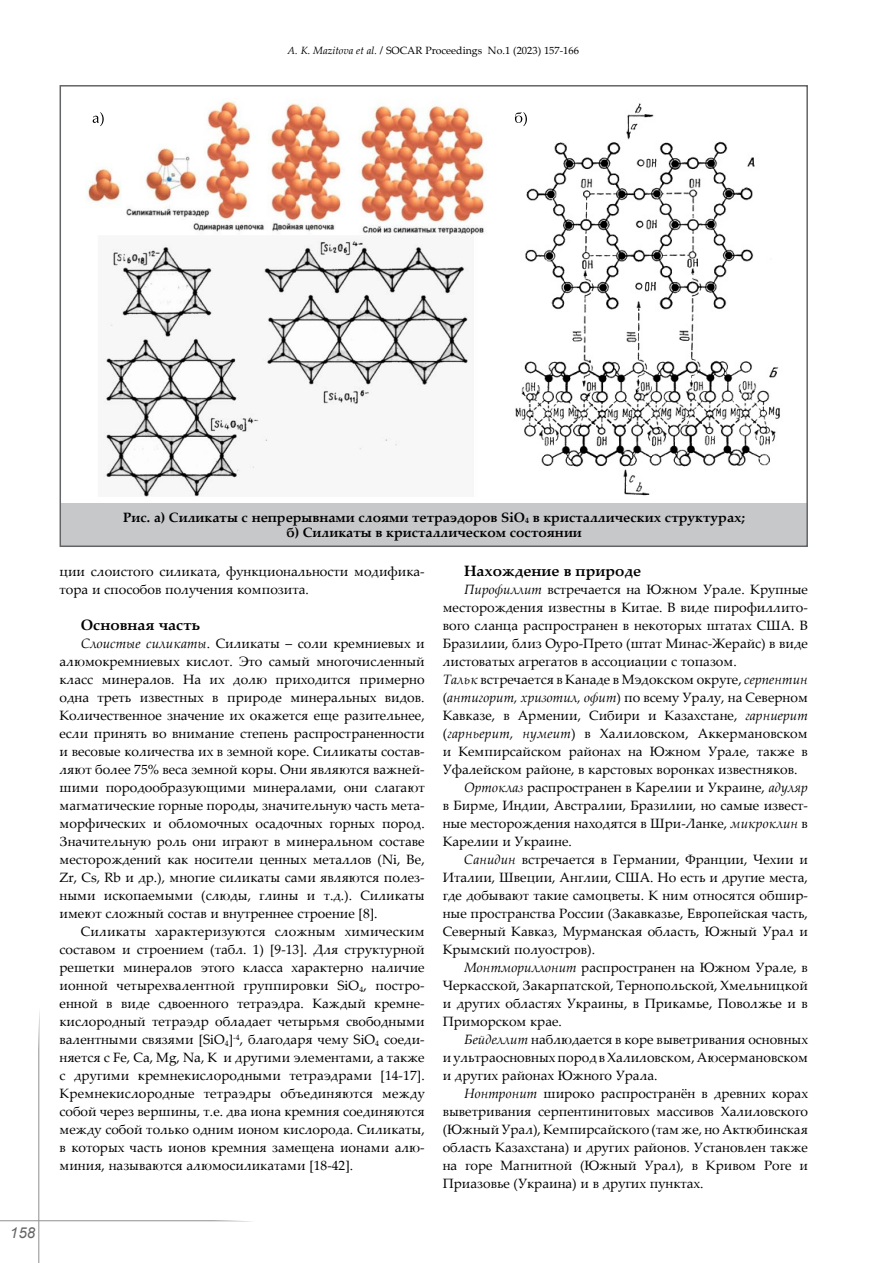
<style>
.page{position:relative;width:893px;height:1263px;background:#fff}
.page>*{position:absolute;margin:0;border:0;box-sizing:border-box;transform-origin:0 0}
.t1{font:700 15px "Palatino Linotype";color:#000}
.t2{font:italic 15px "Arial";color:#636466}
.t3{font:13.5px/18px "Palatino Linotype";color:#000;text-align:justify}
.t4{font:700 13.5px/15px "Palatino Linotype";color:#000;text-align:center}
.t5{font:10.5px "Palatino Linotype";color:#000}
.s1{font-style:italic}
.s2{font-weight:700;font-style:italic}
</style>
<div class="page">
<svg style="left:0;top:1011px;width:252px;height:252px"></svg>
<img style="left:85px;top:100px;width:401px;height:397px">
<img style="left:515px;top:103px;width:265px;height:393px">
<svg style="left:93px;top:112px;width:11px;height:14px"></svg>
<svg style="left:515px;top:112px;width:12px;height:14px"></svg>
<div style="left:61px;top:503px;width:746px;height:42px;background:#c7c8ca"></div>
<p class="t5" style="left:288px;top:43px;width:293px"><span class="s1">A. K. Mazitova et al.</span> <span class="s2">/</span> SOCAR Proceedings No.1 (2023) 157-166</p>
<p class="t2" style="left:10px;top:1223px;width:27px">158</p>
<p class="t4" style="left:123px;top:509px;width:623px">Рис. a) Силикаты с непрерывнами слоями тетраэдоров SiO<sub>4</sub> в кристаллических структурах; б) Силикаты в кристаллическом состоянии</p>
<p class="t3" style="left:60px;top:562px;width:367px">ции слоистого силиката, функциональности модифика&shy;тора и способов получения композита.</p>
<p class="t1" style="left:81px;top:614px;width:121px">Основная часть</p>
<p class="t3" style="left:60px;top:634px;width:367px;text-indent:21px"><span class="s1">Слоистые силикаты</span>. Силикаты – соли кремниевых и алюмокремниевых кислот. Это самый многочисленный класс минералов. На их долю приходится примерно одна треть известных в природе минеральных видов.<br>Количественное значение их окажется еще разительнее, если принять во внимание степень распространенности и весовые количества их в земной коре. Силикаты состав&shy;ляют более 75% веса земной коры. Они являются важней&shy;шими породообразующими минералами, они слагают магматические горные породы, значительную часть мета&shy;морфических и обломочных осадочных горных пород.<br>Значительную роль они играют в минеральном составе месторождений как носители ценных металлов (Ni, Be, Zr, Cs, Rb и др.), многие силикаты сами являются полез&shy;ными ископаемыми (слюды, глины и т.д.). Силикаты имеют сложный состав и внутреннее строение [8].</p>
<p class="t3" style="left:60px;top:922px;width:367px;text-indent:21px">Силикаты характеризуются сложным химическим составом и строением (табл. 1) [9-13]. Для структурной решетки минералов этого класса характерно наличие ионной четырехвалентной группировки SiO<sub>4</sub>, постро&shy;енной в виде сдвоенного тетраэдра. Каждый кремне&shy;кислородный тетраэдр обладает четырьмя свободными валентными связями [SiO<sub>4</sub>]<sup>-4</sup>, благодаря чему SiO<sub>4</sub> соеди&shy;няется с Fe, Ca, Mg, Na, K и другими элементами, а также с другими кремнекислородными тетраэдрами [14-17].<br>Кремнекислородные тетраэдры объединяются между собой через вершины, т.е. два иона кремния соединяются между собой только одним ионом кислорода. Силикаты, в которых часть ионов кремния замещена ионами алю&shy;миния, называются алюмосиликатами [18-42].</p>
<p class="t1" style="left:464px;top:560px;width:179px">Нахождение в природе</p>
<p class="t3" style="left:464px;top:580px;width:345px"><span class="s1">Пирофиллит</span> встречается на Южном Урале. Крупные</p>
<p class="t3" style="left:443px;top:598px;width:367px">месторождения известны в Китае. В виде пирофиллито-</p>
<p class="t3" style="left:443px;top:616px;width:367px">вого сланца распространен в некоторых штатах США. В</p>
<p class="t3" style="left:443px;top:634px;width:367px">Бразилии, близ Оуро-Прето (штат Минас-Жерайс) в виде</p>
<p class="t3" style="left:443px;top:652px;width:296px">листоватых агрегатов в ассоциации с топазом.</p>
<p class="t3" style="left:443px;top:670px;width:367px"><span class="s1">Тальк</span> встречается в Канаде в Мэдокском округе, <span class="s1">серпентин</span></p>
<p class="t3" style="left:443px;top:688px;width:367px">(<span class="s1">антигорит, хризотил, офит</span>) по всему Уралу, на Северном</p>
<p class="t3" style="left:443px;top:706px;width:367px">Кавказе, в Армении, Сибири и Казахстане, <span class="s1">гарниерит</span></p>
<p class="t3" style="left:443px;top:724px;width:367px">(<span class="s1">гарньерит, нумеит</span>) в Халиловском, Аккермановском</p>
<p class="t3" style="left:443px;top:742px;width:367px">и Кемпирсайском районах на Южном Урале, также в</p>
<p class="t3" style="left:443px;top:760px;width:356px">Уфалейском районе, в карстовых воронках известняков.</p>
<p class="t3" style="left:464px;top:778px;width:345px"><span class="s1">Ортоклаз</span> распространен в Карелии и Украине, <span class="s1">адуляр</span></p>
<p class="t3" style="left:443px;top:796px;width:367px">в Бирме, Индии, Австралии, Бразилии, но самые извест-</p>
<p class="t3" style="left:443px;top:814px;width:367px">ные месторождения находятся в Шри-Ланке, <span class="s1">микроклин</span> в</p>
<p class="t3" style="left:443px;top:832px;width:131px">Карелии и Украине.</p>
<p class="t3" style="left:464px;top:850px;width:345px"><span class="s1">Санидин</span> встречается в Германии, Франции, Чехии и</p>
<p class="t3" style="left:443px;top:868px;width:367px">Италии, Швеции, Англии, США. Но есть и другие места,</p>
<p class="t3" style="left:443px;top:886px;width:367px">где добывают такие самоцветы. К ним относятся обшир-</p>
<p class="t3" style="left:443px;top:904px;width:367px">ные пространства России (Закавказье, Европейская часть,</p>
<p class="t3" style="left:443px;top:922px;width:367px">Северный Кавказ, Мурманская область, Южный Урал и</p>
<p class="t3" style="left:443px;top:940px;width:154px">Крымский полуостров).</p>
<p class="t3" style="left:464px;top:958px;width:345px"><span class="s1">Монтмориллонит</span> распространен на Южном Урале, в</p>
<p class="t3" style="left:443px;top:976px;width:367px">Черкасской, Закарпатской, Тернопольской, Хмельницкой</p>
<p class="t3" style="left:443px;top:994px;width:367px">и других областях Украины, в Прикамье, Поволжье и в</p>
<p class="t3" style="left:443px;top:1012px;width:121px">Приморском крае.</p>
<p class="t3" style="left:464px;top:1030px;width:345px"><span class="s1">Бейделлит</span> наблюдается в коре выветривания основных</p>
<p class="t3" style="left:443px;top:1048px;width:367px">и ультраосновных пород в Халиловском, Аюсермановском</p>
<p class="t3" style="left:443px;top:1066px;width:216px">и других районах Южного Урала.</p>
<p class="t3" style="left:464px;top:1084px;width:345px"><span class="s1">Нонтронит</span> широко распространён в древних корах</p>
<p class="t3" style="left:443px;top:1102px;width:367px">выветривания серпентинитовых массивов Халиловского</p>
<p class="t3" style="left:443px;top:1120px;width:367px">(Южный Урал), Кемпирсайского (там же, но Актюбинская</p>
<p class="t3" style="left:443px;top:1138px;width:367px">область Казахстана) и других районов. Установлен также</p>
<p class="t3" style="left:443px;top:1156px;width:367px">на горе Магнитной (Южный Урал), в Кривом Роге и</p>
<p class="t3" style="left:443px;top:1174px;width:262px">Приазовье (Украина) и в других пунктах.</p>
</div>
